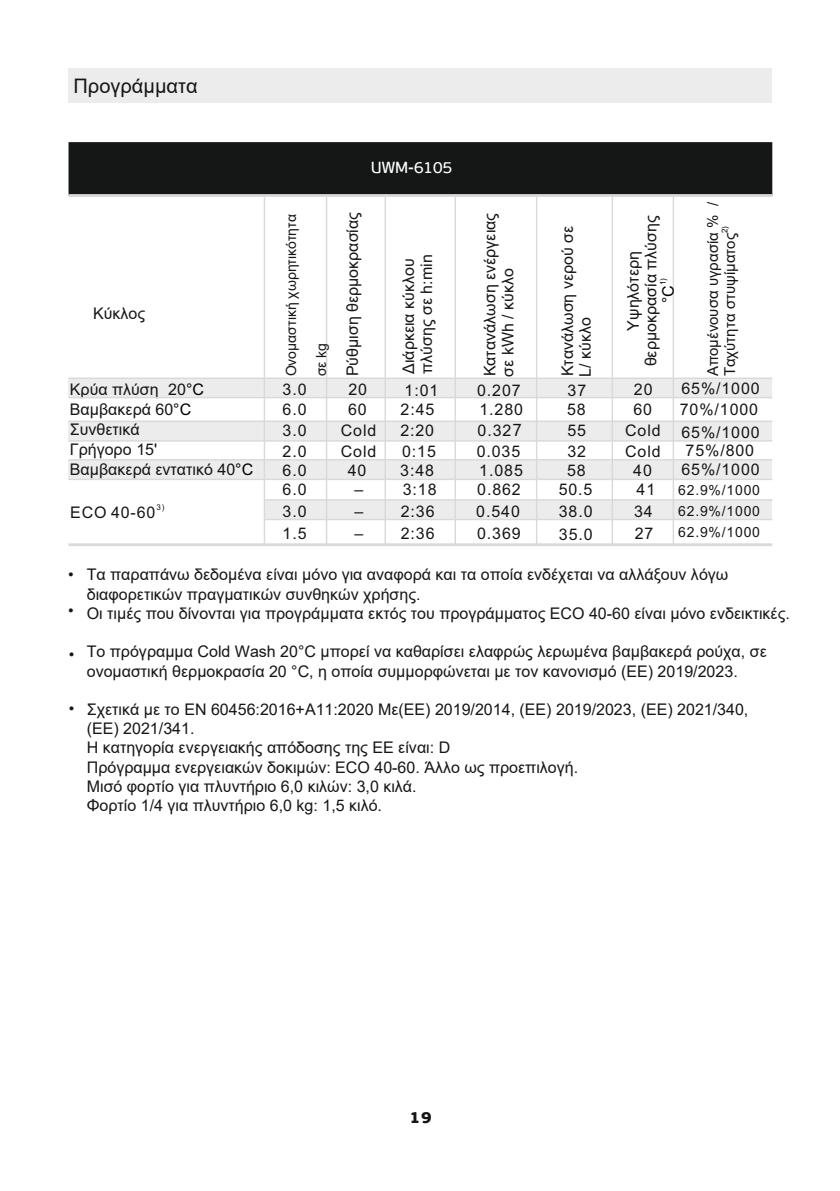
<style>
.page{position:relative;width:840px;height:1191px;background:#fff}
.page>*{position:absolute;margin:0;border:0;box-sizing:border-box;transform-origin:0 0}
.t1{font:20px "Arial";color:#151616}
.t2{font:16px/19.2px "Arial";color:#151616}
.t3{font:16px/19.2px "Arial";letter-spacing:.055em;color:#151616}
.t4{font:16px "PF Beau Sans Pro Bbook";color:#fff}
.t5{font:900 16px "PF Beau Sans Pro";color:#151616}
.t6{font:16px "Arial";color:#000}
.t7{font:15px/16.8px "Arial";color:#151616}
.t8{font:14px/30px "Arial";color:#151616}
.t9{font:14px/21.8px "Arial";letter-spacing:.055em;color:#151616}
.t10{font:8px "Arial";color:#000}
.t11{font:8px "Arial";color:#151616}
.s1{color:#000}
.s2{font-family:"Microsoft Ya Hei"}
</style>
<div class="page">
<div style="left:264px;top:500px;width:507px;height:19px;background:#ececec"></div>
<div style="left:68px;top:421px;width:703px;height:20px;background:#ececec"></div>
<div style="left:68px;top:68px;width:703px;height:34px;background:#ececec"></div>
<div style="left:68px;top:460px;width:703px;height:19px;background:#ececec"></div>
<div style="left:68px;top:378px;width:703px;height:19px;background:#ececec"></div>
<hr style="left:263px;top:196px;width:2px;height:348px;background:#d9d9da">
<hr style="left:325px;top:196px;width:2px;height:348px;background:#d9d9da">
<hr style="left:384px;top:196px;width:2px;height:348px;background:#d9d9da">
<hr style="left:454px;top:196px;width:1px;height:348px;background:#d9d9da">
<hr style="left:535px;top:196px;width:2px;height:348px;background:#d9d9da">
<hr style="left:611px;top:196px;width:1px;height:348px;background:#d9d9da">
<hr style="left:672px;top:196px;width:1px;height:348px;background:#d9d9da">
<div style="left:68px;top:142px;width:703px;height:52px;background:#151616"></div>
<hr style="left:68px;top:194px;width:703px;height:3px;background:#d9d9da">
<hr style="left:68px;top:377px;width:703px;height:2px;background:#d9d9da">
<hr style="left:68px;top:397px;width:703px;height:1px;background:#d9d9da">
<hr style="left:68px;top:420px;width:703px;height:2px;background:#d9d9da">
<hr style="left:68px;top:440px;width:703px;height:1px;background:#d9d9da">
<hr style="left:68px;top:459px;width:703px;height:1px;background:#d9d9da">
<hr style="left:68px;top:479px;width:703px;height:1px;background:#d9d9da">
<hr style="left:264px;top:499px;width:507px;height:1px;background:#d9d9da">
<hr style="left:264px;top:519px;width:507px;height:1px;background:#d9d9da">
<hr style="left:68px;top:543px;width:703px;height:3px;background:#d9d9da">
<p class="t1" style="left:73px;top:72px;width:125px">Προγράμματα</p>
<p class="t2" style="left:93px;top:304px;width:54px">Κύκλος</p>
<p class="t2" style="left:70px;top:379px;width:185px;line-height:20px">Κρύα πλύση 20<span class="s1">°C<br></span>Βαμβακερά 60<span class="s1">°C<br></span>Συνθετικά<br>Γρήγορο 15'<br>Βαμβακερά εντατικό 40<span class="s1">°C</span></p>
<p class="t11" style="left:156px;top:504px;width:10px">3)</p>
<p class="t2" style="left:70px;top:504px;width:87px">ECO 40-60</p>
<p class="t4" style="left:370px;top:158px;width:83px">UWM-6105</p>
<p class="t8" style="left:276px;top:376px;width:164px;rotate:-90deg">Ονομαστική χωρητικότητα σε kg</p>
<p class="t2" style="left:342px;top:376px;width:166px;rotate:-90deg">Ρύθμιση θερμοκρασίας</p>
<p class="t2" style="left:399px;top:374px;width:121px;line-height:17.8px;rotate:-90deg">Διάρκεια κύκλου πλύσης σε h:min</p>
<p class="t2" style="left:480px;top:376px;width:165px;line-height:17.8px;rotate:-90deg">Κατανάλωση ενέργειας σε kWh / κύκλο</p>
<p class="t2" style="left:558px;top:376px;width:152px;line-height:17.6px;rotate:-90deg">Κτανάλωση νερού σε<br>L/ κύκλο</p>
<p class="t2" style="left:623px;top:366px;width:152px;line-height:17.8px;text-align:center;rotate:-90deg">Υψηλότερη θερμοκρασία πλύσης</p>
<p class="t10" style="left:659px;top:285px;width:9px;rotate:-90deg">1)</p>
<p class="t6" style="left:662px;top:303px;width:19px;rotate:-90deg">°C</p>
<p class="t7" style="left:704px;top:376px;width:176px;rotate:-90deg">Απομένουσα υγρασία % /<br>Ταχύτητα στυψίματος</p>
<p class="t10" style="left:721px;top:233px;width:9px;rotate:-90deg">2)</p>
<p class="t3" style="left:679px;top:379px;width:81px;line-height:21px">65%/1000<br>70%/1000</p>
<p class="t3" style="left:681px;top:443px;width:80px;line-height:18.2px">75%/800<br>65%/1000</p>
<p class="t8" style="left:677px;top:476px;width:83px">62.9%/1000</p>
<p class="t2" style="left:282px;top:380px;width:26px;line-height:20.4px">3.0<br>6.0</p>
<p class="t2" style="left:282px;top:443px;width:26px;text-align:justify">2.0<br>6.0<br>6.0</p>
<p class="t2" style="left:282px;top:502px;width:26px;line-height:22.2px">3.0<br>1.5</p>
<p class="t2" style="left:348px;top:381px;width:21px;line-height:20px">20<br>60</p>
<p class="t2" style="left:340px;top:443px;width:37px;text-align:center">Cold<br>40<br>–</p>
<p class="t2" style="left:354px;top:502px;width:10px;line-height:22.2px">– –</p>
<p class="t2" style="left:633px;top:381px;width:21px;line-height:20px">20<br>60</p>
<p class="t2" style="left:624px;top:443px;width:37px;text-align:center">Cold<br>40</p>
<p class="t2" style="left:400px;top:382px;width:39px">1:01<br>2:45</p>
<p class="t2" style="left:400px;top:443px;width:38px">0:15<br>3:48<br>3:18</p>
<p class="t2" style="left:400px;top:502px;width:35px;line-height:22.2px">2:36<br>2:36</p>
<p class="t2" style="left:477px;top:382px;width:47px">0.207<br>1.280</p>
<p class="t3" style="left:476px;top:443px;width:48px">0.035<br>1.085<br>0.862</p>
<p class="t2" style="left:476px;top:502px;width:46px;line-height:22.2px">0.540<br>0.369</p>
<p class="t2" style="left:567px;top:382px;width:21px">37<br>58</p>
<p class="t2" style="left:558px;top:443px;width:35px;text-align:center">32<br>58<br>50.5</p>
<p class="t2" style="left:558px;top:502px;width:35px;line-height:22.2px">38.0<br>35.0</p>
<p class="t2" style="left:282px;top:422px;width:26px">3.0</p>
<p class="t2" style="left:340px;top:422px;width:37px">Cold</p>
<p class="t2" style="left:400px;top:422px;width:35px">2:20</p>
<p class="t2" style="left:477px;top:422px;width:46px">0.32<span class="s2">7</span></p>
<p class="t2" style="left:567px;top:422px;width:20px">55</p>
<p class="t2" style="left:681px;top:424px;width:80px">65%/1000</p>
<p class="t2" style="left:624px;top:422px;width:37px">Cold</p>
<p class="t2" style="left:633px;top:480px;width:23px;line-height:22.2px">41<br>34<br>27</p>
<p class="t9" style="left:677px;top:501px;width:83px">62.9%/1000<br>62.9%/1000</p>
<p class="t2" style="left:87px;top:567px;width:704px;text-indent:-19px">• Τα παραπάνω δεδομένα είναι μόνο για αναφορά και τα οποία ενδέχεται να αλλάξουν λόγω διαφορετικών πραγματικών συνθηκών χρήσης.<br>Οι τιμές που δίνονται για προγράμματα εκτός του προγράμματος ECO 40-60 είναι μόνο ενδεικτικές.</p>
<p class="t2" style="left:87px;top:642px;width:681px">Το πρόγραμμα Cold Wash 20°C μπορεί να καθαρίσει ελαφρώς λερωμένα βαμβακερά ρούχα, σε ονομαστική θερμοκρασία 20 °C, η οποία συμμορφώνεται με τον κανονισμό (ΕΕ) 2019/2023.</p>
<p class="t2" style="left:87px;top:699px;width:662px">Σχετικά με το EN 60456:2016+A11:2020 Με(ΕΕ) 2019/2014, (ΕΕ) 2019/2023, (ΕΕ) 2021/340, (ΕΕ) 2021/341.<br>Η κατηγορία ενεργειακής απόδοσης της ΕΕ είναι: D<br>Πρόγραμμα ενεργειακών δοκιμών: ECO 40-60. Άλλο ως προεπιλογή.<br>Μισό φορτίο για πλυντήριο 6,0 κιλών: 3,0 κιλά.<br>Φορτίο 1/4 για πλυντήριο 6,0 kg: 1,5 κιλό.</p>
<p class="t2" style="left:68px;top:602px;width:7px">•</p>
<p class="t2" style="left:69px;top:646px;width:7px">•</p>
<p class="t2" style="left:69px;top:700px;width:7px">•</p>
<p class="t5" style="left:409px;top:1110px;width:24px">19</p>
</div>
